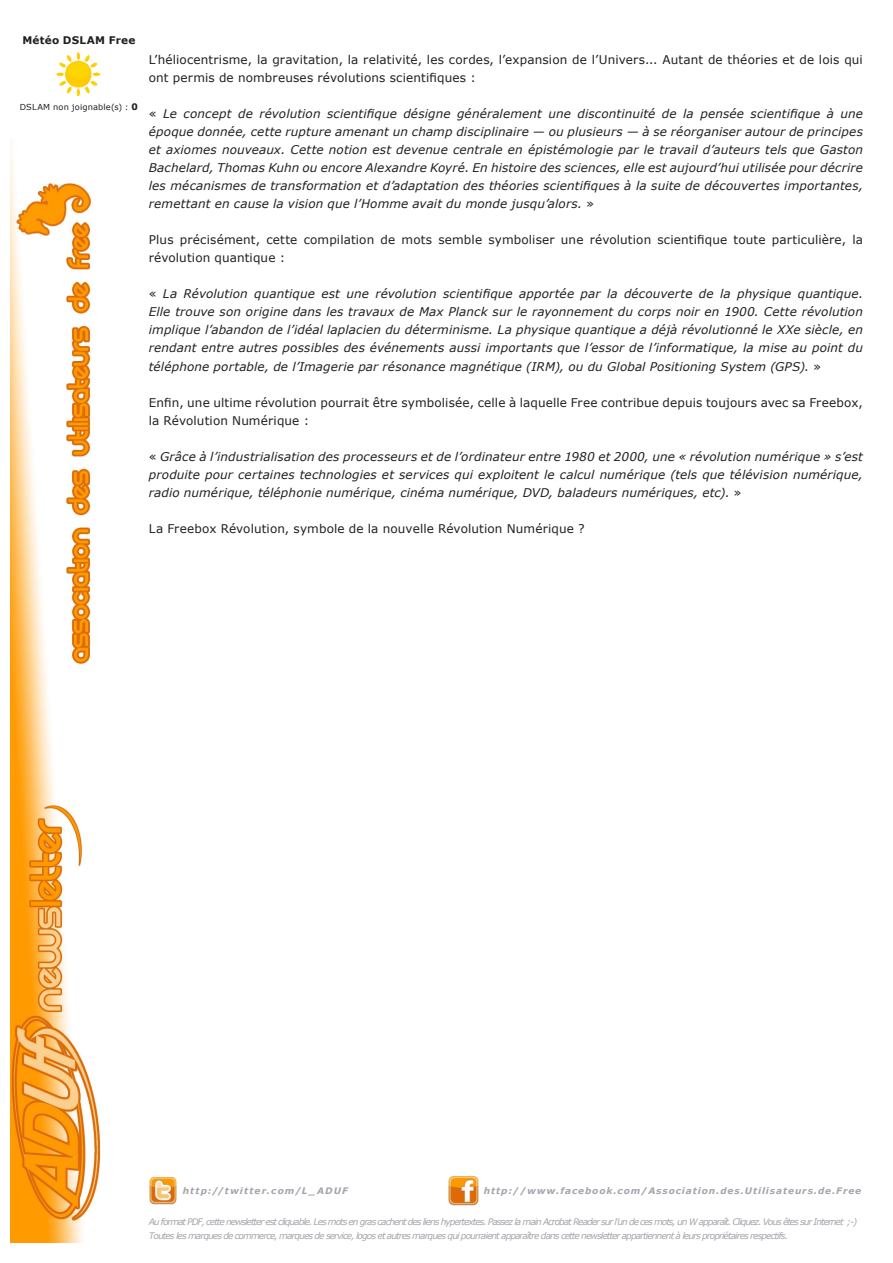
<style>
.page{position:relative;width:893px;height:1263px;background:#fff}
.page>*{position:absolute;margin:0;border:0;box-sizing:border-box;transform-origin:0 0}
.t1{font:italic 12px/18px "Verdana";letter-spacing:.01em;color:#231f20;text-align:justify}
.t2{font:12px/18px "Verdana";letter-spacing:.01em;color:#231f20}
.t3{font:700 10.5px "Verdana";letter-spacing:.025em;color:#231f20}
.t4{font:italic 9px/13.8px "Verdana";letter-spacing:-.1em;color:#a8a3ac}
.t5{font:italic 700 9px "Verdana";letter-spacing:.1em;color:#a8a3ac}
.t6{font:italic 700 9px "Verdana";letter-spacing:.125em;color:#a8a3ac}
.t7{font:8.25px "Verdana";letter-spacing:.02em;color:#231f20}
.s1{font-weight:700;font-size:9px}
.s2{font-style:normal}
</style>
<div class="page">
<img style="left:11px;top:138px;width:90px;height:1105px">
<img style="left:149px;top:1177px;width:28px;height:28px">
<img style="left:449px;top:1177px;width:29px;height:29px">
<img style="left:56px;top:52px;width:45px;height:45px">
<p class="t3" style="left:22px;top:33px;width:114px">Météo DSLAM Free</p>
<p class="t7" style="left:20px;top:102px;width:120px">DSLAM non joignable(s) : <span class="s1">0</span></p>
<p class="t2" style="left:149px;top:51px;width:715px">L’héliocentrisme, la gravitation, la relativité, les cordes, l’expansion de l’Univers... Autant de théories et de lois qui ont permis de nombreuses révolutions scientifiques :</p>
<p class="t1" style="left:149px;top:105px;width:716px"><span class="s2">«</span> Le concept de révolution scientifique désigne généralement une discontinuité de la pensée scientifique à une époque donnée, cette rupture amenant un champ disciplinaire — ou plusieurs — à se réorganiser autour de principes et axiomes nouveaux. Cette notion est devenue centrale en épistémologie par le travail d’auteurs tels que Gaston Bachelard, Thomas Kuhn ou encore Alexandre Koyré. En histoire des sciences, elle est aujourd’hui utilisée pour décrire les mécanismes de transformation et d’adaptation des théories scientifiques à la suite de découvertes importantes, remettant en cause la vision que l’Homme avait du monde jusqu’alors. <span class="s2">»</span></p>
<p class="t2" style="left:149px;top:231px;width:716px">Plus précisément, cette compilation de mots semble symboliser une révolution scientifique toute particulière, la révolution quantique :</p>
<p class="t1" style="left:149px;top:285px;width:716px"><span class="s2">«</span> La Révolution quantique est une révolution scientifique apportée par la découverte de la physique quantique.<br>Elle trouve son origine dans les travaux de Max Planck sur le rayonnement du corps noir en 1900. Cette révolution implique l’abandon de l’idéal laplacien du déterminisme. La physique quantique a déjà révolutionné le XXe siècle, en rendant entre autres possibles des événements aussi importants que l’essor de l’informatique, la mise au point du téléphone portable, de l’Imagerie par résonance magnétique (IRM), ou du Global Positioning System (GPS). <span class="s2">»</span></p>
<p class="t2" style="left:149px;top:393px;width:715px">Enfin, une ultime révolution pourrait être symbolisée, celle à laquelle Free contribue depuis toujours avec sa Freebox, la Révolution Numérique :</p>
<p class="t1" style="left:149px;top:447px;width:716px"><span class="s2">«</span> Grâce à l’industrialisation des processeurs et de l’ordinateur entre 1980 et 2000, une « révolution numérique » s’est produite pour certaines technologies et services qui exploitent le calcul numérique (tels que télévision numérique, radio numérique, téléphonie numérique, cinéma numérique, DVD, baladeurs numériques, etc). <span class="s2">»</span></p>
<p class="t2" style="left:149px;top:519px;width:437px">La Freebox Révolution, symbole de la nouvelle Révolution Numérique ?</p>
<p class="t6" style="left:183px;top:1184px;width:167px">http://twitter.com/L_ADUF</p>
<p class="t5" style="left:484px;top:1184px;width:379px">http://www.facebook.com/Association.des.Utilisateurs.de.Free</p>
<p class="t4" style="left:149px;top:1215px;width:710px">Au format PDF, cette newsletter est cliquable. Les mots en gras cachent des liens hypertextes. Passez la main Acrobat Reader sur l’un de ces mots, un W apparaît. Cliquez. Vous êtes sur Internet ;-)<br>Toutes les marques de commerce, marques de service, logos et autres marques qui pourraient apparaître dans cette newsletter appartiennent à leurs propriétaires respectifs.</p>
</div>
